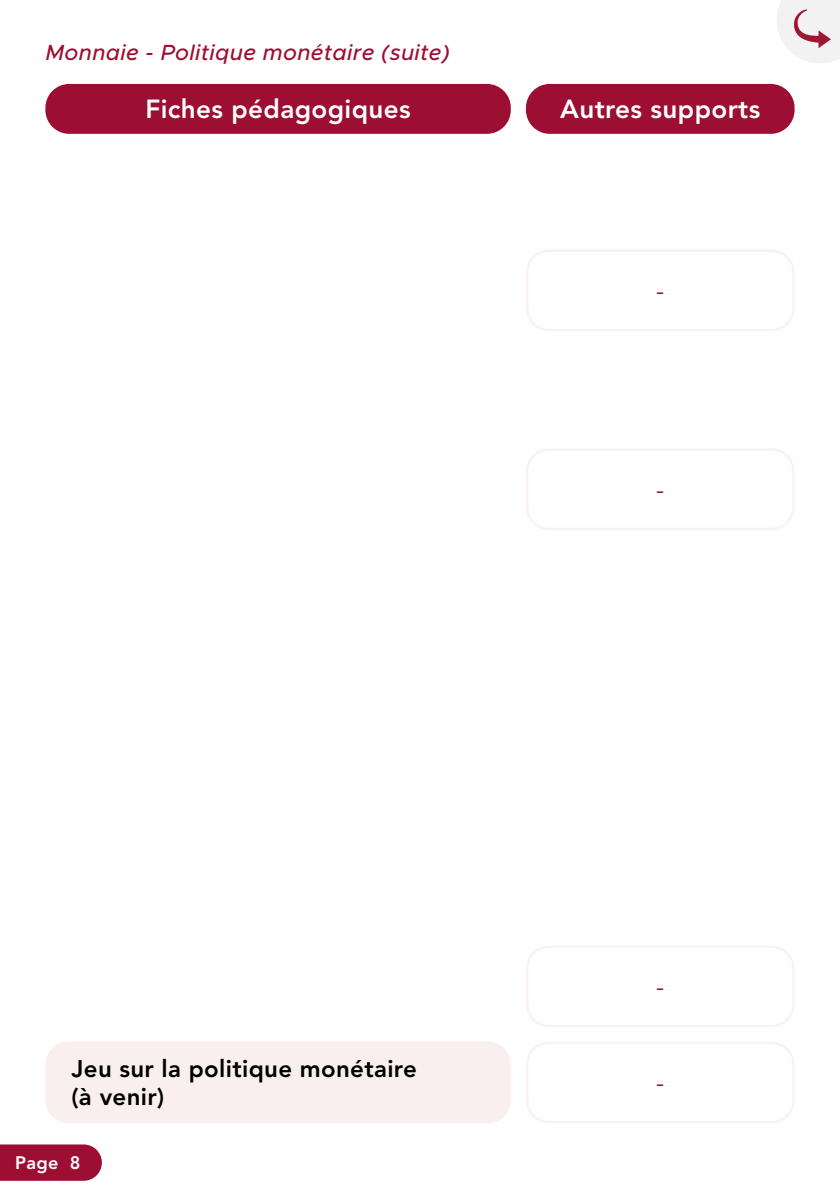
<style>
.page{position:relative;width:840px;height:1191px;background:#fff}
.page>*{position:absolute;margin:0;border:0;box-sizing:border-box;transform-origin:0 0}
.t1{font:800 26px "Avenir";letter-spacing:.015em;color:#fff}
.t2{font:800 24px/28.8px "Avenir";letter-spacing:.015em;color:#000}
.t3{font:24px "Avenir";color:#9d0e33}
.t4{font:italic 500 22px "Metropolis";letter-spacing:.015em;color:#9d0e33}
.t5{font:800 18px "Avenir";color:#fff}
</style>
<div class="page">
<div style="left:0;top:1144px;width:102px;height:36px;background:#9d0e33"></div>
<div style="left:45px;top:84px;width:465px;height:50px;background:#9d0e33;border-radius:24px"></div>
<div style="left:525px;top:84px;width:269px;height:50px;background:#9d0e33;border-radius:24px"></div>
<div style="left:525px;top:249px;width:269px;height:82px;border:2px solid #faf1f0;border-radius:21px"></div>
<div style="left:525px;top:448px;width:269px;height:82px;border:2px solid #faf1f0;border-radius:21px"></div>
<div style="left:525px;top:945px;width:269px;height:82px;border:2px solid #faf1f0;border-radius:21px"></div>
<div style="left:525px;top:1041px;width:269px;height:82px;border:2px solid #faf1f0;border-radius:21px"></div>
<div style="left:45px;top:1041px;width:465px;height:82px;background:#faefef;border-radius:23px"></div>
<svg style="left:777px;top:0;width:62px;height:63px"></svg>
<p class="t4" style="left:45px;top:39px;width:406px">Monnaie - Politique monétaire (suite)</p>
<p class="t1" style="left:145px;top:90px;width:267px">Fiches pédagogiques</p>
<p class="t1" style="left:560px;top:90px;width:201px">Autres supports</p>
<p class="t3" style="left:656px;top:273px;width:9px">-</p>
<p class="t3" style="left:656px;top:472px;width:9px">-</p>
<p class="t2" style="left:71px;top:1054px;width:347px">Jeu sur la politique monétaire (à venir)</p>
<p class="t5" style="left:15px;top:1149px;width:67px">Page 8</p>
<p class="t3" style="left:656px;top:968px;width:9px">-</p>
<p class="t3" style="left:656px;top:1065px;width:9px">-</p>
</div>
